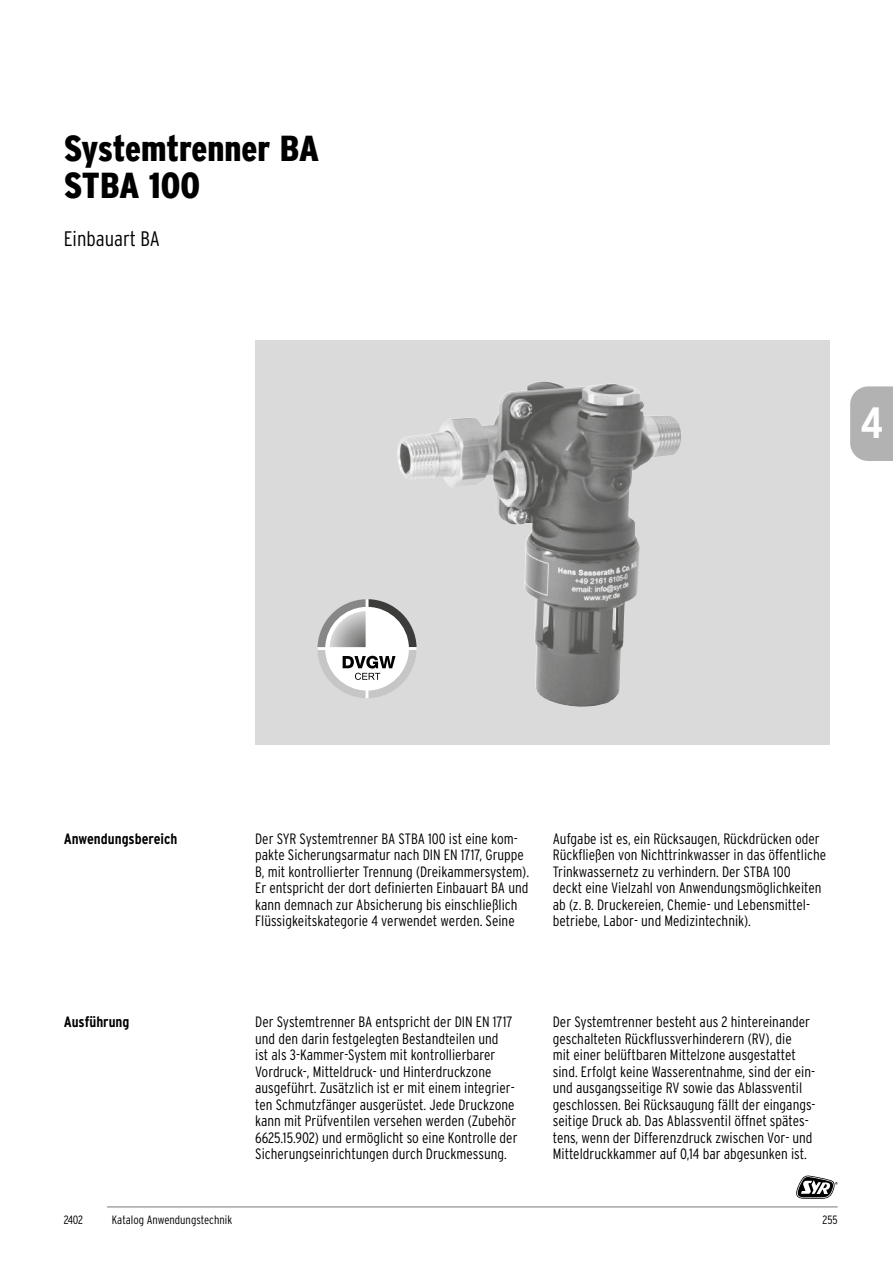
<style>
.page{position:relative;width:893px;height:1263px;background:#fff}
.page>*{position:absolute;margin:0;border:0;box-sizing:border-box;transform-origin:0 0}
.t1{font:700 condensed 43.8px "Interstate";color:#fff}
.t2{font:900 condensed 36px/37.5px "Interstate";color:#000}
.t3{font:300 condensed 21px "Interstate";color:#000}
.t4{font:300 condensed 15px/16.5px "Interstate";color:#000}
.t5{font:700 condensed 15px "Interstate";color:#000}
.t6{font:300 condensed 12px "Interstate";color:#000}
</style>
<div class="page">
<svg style="left:255px;top:340px;width:574px;height:405px;background:#cacaca"></svg>
<svg style="left:317px;top:599px;width:100px;height:99px"></svg>
<img style="left:447px;top:381px;width:97px;height:44px">
<svg style="left:796px;top:1175px;width:42px;height:24px"></svg>
<hr style="left:107px;top:1206px;width:731px;height:1px;background:#000">
<svg style="left:850px;top:386px;width:43px;height:75px;background:#b7b6b6"></svg>
<h2 class="t2" style="left:64px;top:129px;width:257px">Systemtrenner BA<br>STBA 100</h2>
<h3 class="t3" style="left:64px;top:226px;width:98px">Einbauart BA</h3>
<h1 class="t1" style="left:861px;top:396px;width:24px">4</h1>
<p class="t5" style="left:64px;top:829px;width:115px">Anwendungsbereich</p>
<p class="t5" style="left:64px;top:1013px;width:67px">Ausführung</p>
<p class="t4" style="left:255px;top:830px;width:275px">Der SYR Systemtrenner BA STBA 100 ist eine kom&shy;pakte Sicherungsarmatur nach DIN EN 1717, Gruppe B, mit kontrollierter Trennung (Dreikammersystem).<br>Er entspricht der dort definierten Einbauart BA und kann demnach zur Absicherung bis einschließlich Flüssigkeitskategorie 4 verwendet werden. Seine</p>
<p class="t4" style="left:553px;top:830px;width:275px">Aufgabe ist es, ein Rücksaugen, Rückdrücken oder Rückfließen von Nichttrinkwasser in das öffentliche Trinkwassernetz zu verhindern. Der STBA 100<br>deckt eine Vielzahl von Anwendungsmöglichkeiten ab (z. B. Druckereien, Chemie- und Lebensmittel&shy;betriebe, Labor- und Medizintechnik).</p>
<p class="t4" style="left:255px;top:1014px;width:264px">Der Systemtrenner BA entspricht der DIN EN 1717 und den darin festgelegten Bestandteilen und<br>ist als 3-Kammer-System mit kontrollierbarer Vordruck-, Mitteldruck- und Hinterdruckzone ausgeführt. Zusätzlich ist er mit einem integrier&shy;ten Schmutzfänger ausgerüstet. Jede Druckzone kann mit Prüfventilen versehen werden (Zubehör 6625.15.902) und ermöglicht so eine Kontrolle der Sicherungseinrichtungen durch Druckmessung.</p>
<p class="t4" style="left:553px;top:1014px;width:264px">Der Systemtrenner besteht aus 2 hintereinander geschalteten Rückflussverhinderern (RV), die<br>mit einer belüftbaren Mittelzone ausgestattet sind. Erfolgt keine Wasserentnahme, sind der ein&shy;und ausgangsseitige RV sowie das Ablassventil geschlossen. Bei Rücksaugung fällt der eingangs&shy;seitige Druck ab. Das Ablassventil öffnet spätes&shy;tens, wenn der Differenzdruck zwischen Vor- und Mitteldruckkammer auf 0,14 bar abgesunken ist.</p>
<p class="t6" style="left:64px;top:1212px;width:21px">2402</p>
<p class="t6" style="left:112px;top:1212px;width:122px">Katalog Anwendungstechnik</p>
<p class="t6" style="left:823px;top:1212px;width:17px">255</p>
</div>
